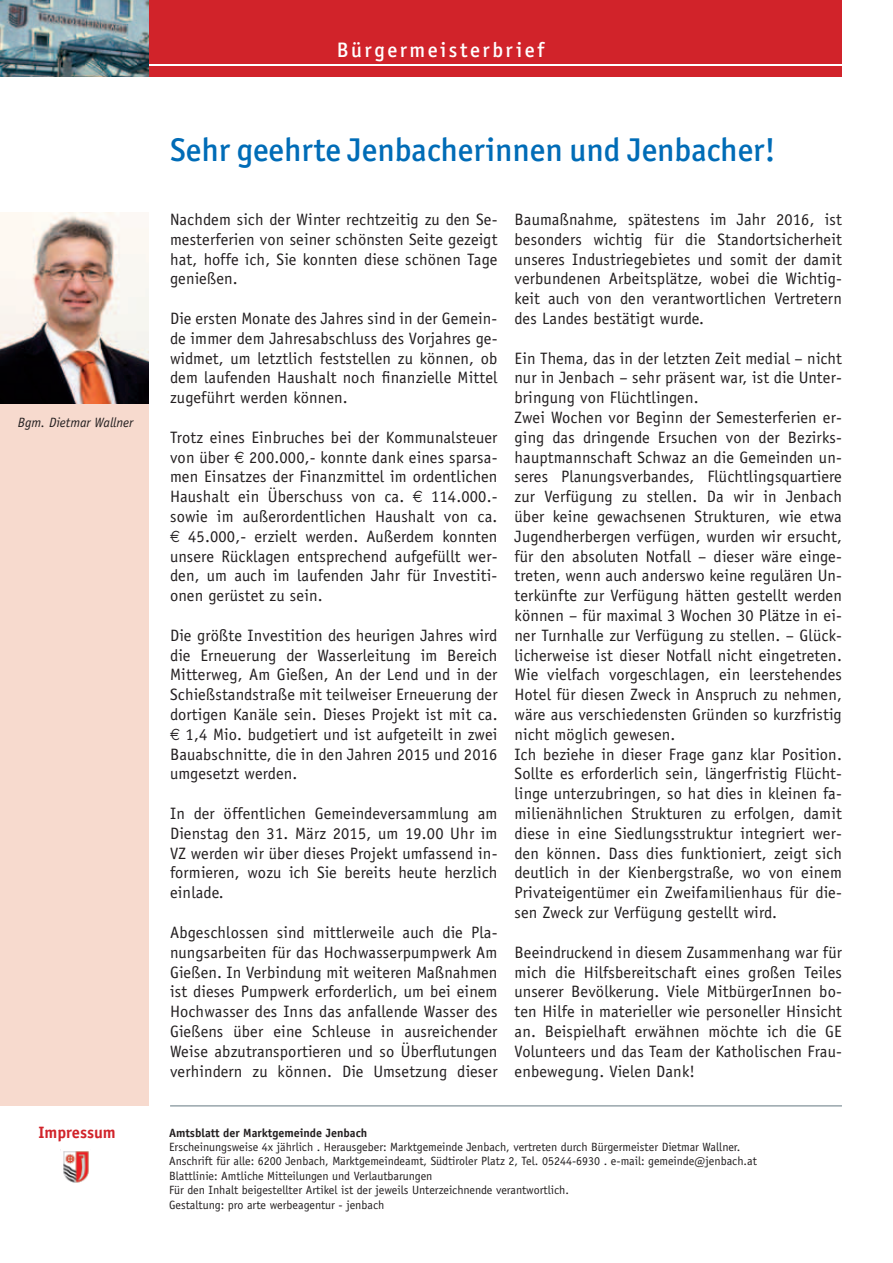
<style>
.page{position:relative;width:893px;height:1263px;background:#fff}
.page>*{position:absolute;margin:0;border:0;box-sizing:border-box;transform-origin:0 0}
.t1{font:500 33px "Officina San ITC";color:#006cb7}
.t2{font:500 21px "Officina San ITC";letter-spacing:.125em;color:#fff}
.t3{font:16.5px/19.8px "Officina Sans";letter-spacing:.01em;color:#231f20;text-align:justify}
.t4{font:700 16.5px "Officina Sans";color:#d1232a}
.t5{font:italic 13.5px "Officina Sans";color:#231f20}
.t6{font:12px/14.4px "Officina Sans";color:#231f20}
.t7{font:700 12px "Officina Sans";color:#231f20}
.s1{font-family:"Euro Sans"}
</style>
<div class="page">
<div style="left:0;top:213px;width:149px;height:893px;background:#f7dace"></div>
<div style="left:149px;top:0;width:693px;height:77px;background:#d1232a"></div>
<hr style="left:0;top:64px;width:842px;height:2px;background:#fff">
<img style="left:63px;top:1151px;width:26px;height:32px">
<hr style="left:170px;top:1106px;width:672px;height:1px;background:#647882">
<img style="left:0;top:0;width:149px;height:77px">
<img style="left:0;top:213px;width:149px;height:191px">
<p class="t5" style="left:18px;top:414px;width:117px">Bgm. Dietmar Wallner</p>
<p class="t4" style="left:38px;top:1122px;width:79px">Impressum</p>
<p class="t2" style="left:337px;top:38px;width:208px">Bürgermeisterbrief</p>
<h1 class="t1" style="left:170px;top:130px;width:607px">Sehr geehrte Jenbacherinnen und Jenbacher!</h1>
<p class="t3" style="left:170px;top:210px;width:329px">Nachdem sich der Winter rechtzeitig zu den Se&shy;mesterferien von seiner schönsten Seite gezeigt hat, hoffe ich, Sie konnten diese schönen Tage genießen.</p>
<p class="t3" style="left:170px;top:309px;width:329px">Die ersten Monate des Jahres sind in der Gemein&shy;de immer dem Jahresabschluss des Vorjahres ge&shy;widmet, um letztlich feststellen zu können, ob dem laufenden Haushalt noch finanzielle Mittel zugeführt werden können.</p>
<p class="t3" style="left:170px;top:427px;width:329px">Trotz eines Einbruches bei der Kommunalsteuer von über <span class="s1">€</span> 200.000,- konnte dank eines sparsa&shy;men Einsatzes der Finanzmittel im ordentlichen Haushalt ein Überschuss von ca. <span class="s1">€</span> 114.000.- sowie im außerordentlichen Haushalt von ca. <span class="s1">€</span> 45.000,- erzielt werden. Außerdem konnten unsere Rücklagen entsprechend aufgefüllt wer&shy;den, um auch im laufenden Jahr für Investiti&shy;onen gerüstet zu sein.</p>
<p class="t3" style="left:170px;top:625px;width:329px">Die größte Investition des heurigen Jahres wird die Erneuerung der Wasserleitung im Bereich Mitterweg, Am Gießen, An der Lend und in der Schießstandstraße mit teilweiser Erneuerung der dortigen Kanäle sein. Dieses Projekt ist mit ca. <span class="s1">€</span> 1,4 Mio. budgetiert und ist aufgeteilt in zwei Bauabschnitte, die in den Jahren 2015 und 2016 umgesetzt werden.</p>
<p class="t3" style="left:170px;top:804px;width:329px">In der öffentlichen Gemeindeversammlung am Dienstag den 31. März 2015, um 19.00 Uhr im VZ werden wir über dieses Projekt umfassend in&shy;formieren, wozu ich Sie bereits heute herzlich einlade.</p>
<p class="t3" style="left:170px;top:922px;width:329px">Abgeschlossen sind mittlerweile auch die Pla&shy;nungsarbeiten für das Hochwasserpumpwerk Am Gießen. In Verbindung mit weiteren Maßnahmen ist dieses Pumpwerk erforderlich, um bei einem Hochwasser des Inns das anfallende Wasser des Gießens über eine Schleuse in ausreichender Weise abzutransportieren und so Überflutungen verhindern zu können. Die Umsetzung dieser</p>
<p class="t3" style="left:514px;top:210px;width:329px">Baumaßnahme, spätestens im Jahr 2016, ist besonders wichtig für die Standortsicherheit unseres Industriegebietes und somit der damit verbundenen Arbeitsplätze, wobei die Wichtig&shy;keit auch von den verantwortlichen Vertretern des Landes bestätigt wurde.</p>
<p class="t3" style="left:514px;top:348px;width:329px;text-align:left">Ein Thema, das in der letzten Zeit medial – nicht nur in Jenbach – sehr präsent war, ist die Unter&shy;bringung von Flüchtlingen.<br>Zwei Wochen vor Beginn der Semesterferien er&shy;ging das dringende Ersuchen von der Bezirks&shy;hauptmannschaft Schwaz an die Gemeinden un&shy;seres Planungsverbandes, Flüchtlingsquartiere zur Verfügung zu stellen. Da wir in Jenbach über keine gewachsenen Strukturen, wie etwa Jugendherbergen verfügen, wurden wir ersucht, für den absoluten Notfall – dieser wäre einge&shy;treten, wenn auch anderswo keine regulären Un&shy;terkünfte zur Verfügung hätten gestellt werden können – für maximal 3 Wochen 30 Plätze in ei&shy;ner Turnhalle zur Verfügung zu stellen. – Glück&shy;licherweise ist dieser Notfall nicht eingetreten.<br>Wie vielfach vorgeschlagen, ein leerstehendes Hotel für diesen Zweck in Anspruch zu nehmen, wäre aus verschiedensten Gründen so kurzfristig nicht möglich gewesen.<br>Ich beziehe in dieser Frage ganz klar Position.<br>Sollte es erforderlich sein, längerfristig Flücht&shy;linge unterzubringen, so hat dies in kleinen fa&shy;milienähnlichen Strukturen zu erfolgen, damit diese in eine Siedlungsstruktur integriert wer&shy;den können. Dass dies funktioniert, zeigt sich deutlich in der Kienbergstraße, wo von einem Privateigentümer ein Zweifamilienhaus für die&shy;sen Zweck zur Verfügung gestellt wird.</p>
<p class="t3" style="left:514px;top:942px;width:329px">Beeindruckend in diesem Zusammenhang war für mich die Hilfsbereitschaft eines großen Teiles unserer Bevölkerung. Viele MitbürgerInnen bo&shy;ten Hilfe in materieller wie personeller Hinsicht an. Beispielhaft erwähnen möchte ich die GE Volunteers und das Team der Katholischen Frau&shy;enbewegung. Vielen Dank!</p>
<p class="t7" style="left:169px;top:1125px;width:200px">Amtsblatt der Marktgemeinde Jenbach</p>
<p class="t6" style="left:169px;top:1140px;width:589px">Erscheinungsweise 4x jährlich . Herausgeber: Marktgemeinde Jenbach, vertreten durch Bürgermeister Dietmar Wallner.<br>Anschrift für alle: 6200 Jenbach, Marktgemeindeamt, Südtiroler Platz 2, Tel. 05244-6930 . e-mail: gemeinde@jenbach.at Blattlinie: Amtliche Mitteilungen und Verlautbarungen<br>Für den Inhalt beigestellter Artikel ist der jeweils Unterzeichnende verantwortlich.<br>Gestaltung: pro arte werbeagentur - jenbach</p>
</div>
